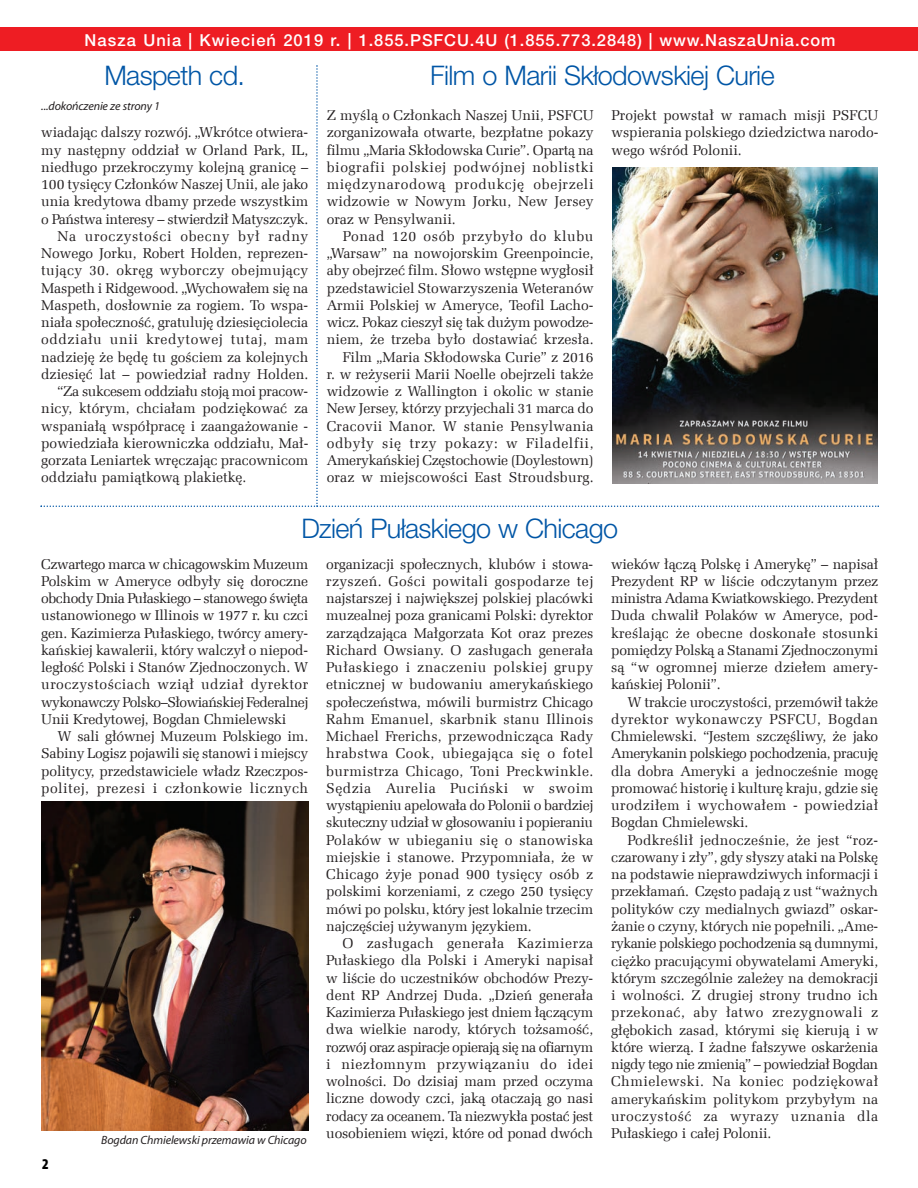
<style>
.page{position:relative;width:918px;height:1188px;background:#fff}
.page>*{position:absolute;margin:0;border:0;box-sizing:border-box;transform-origin:0 0}
.t1{font:300 27px "Helvetica Neue LT Pro";letter-spacing:-.02em;color:#0156a6}
.t2{font:500 16.5px "Helvetica Neue LT Pro";letter-spacing:.055em;color:#fff}
.t3{font:900 condensed 15px "Myriad Pro NPL";color:#000}
.t4{font:14.25px/17.2px "Zapf Ellipt EU";color:#231f20;text-align:justify}
.t5{font:14.25px "Zapf Ellipt EU";letter-spacing:.045em;color:#231f20}
.t6{font:14.25px "Zapf Ellipt EU";letter-spacing:-.02em;color:#231f20}
.t7{font:14.25px "Zapf Ellipt EU";letter-spacing:-.025em;color:#231f20}
.t8{font:14.25px "Zapf Ellipt EU";letter-spacing:.025em;color:#231f20}
.t9{font:italic 12px "Myriad Pro NPL";letter-spacing:-.01em;color:#231f20}
</style>
<div class="page">
<div style="left:0;top:28px;width:918px;height:23px;background:#ee1d23"></div>
<img style="left:41px;top:802px;width:267px;height:329px">
<svg style="left:41px;top:65px;width:838px;height:442px"></svg>
<img style="left:613px;top:167px;width:264px;height:316px">
<p class="t2" style="left:85px;top:34px;width:753px">Nasza Unia | Kwiecień 2019 r. | 1.855.PSFCU.4U (1.855.773.2848) | www.Na szaU nia.com</p>
<h1 class="t1" style="left:104px;top:66px;width:142px">Maspeth cd.</h1>
<p class="t9" style="left:41px;top:102px;width:120px">...dokończenie ze strony 1</p>
<p class="t4" style="left:41px;top:124px;width:269px">wiadając dalszy rozwój. „Wkrótce otwiera -</p>
<p class="t4" style="left:41px;top:141px;width:269px">my następny oddział w Orland Park, IL,</p>
<p class="t4" style="left:41px;top:159px;width:269px">niedługo przekroczymy kolejną granicę –</p>
<p class="t4" style="left:41px;top:176px;width:269px">100 tysięcy Członków Naszej Unii, ale jako</p>
<p class="t4" style="left:41px;top:193px;width:269px">unia kredytowa dbamy przede wszystkim</p>
<p class="t6" style="left:41px;top:210px;width:269px">o Państwa interesy – stwierdził Matyszczyk.</p>
<p class="t5" style="left:57px;top:227px;width:252px">Na uroczystości obecny był radny</p>
<p class="t4" style="left:41px;top:245px;width:269px">Nowego Jorku, Robert Holden, reprezen -</p>
<p class="t8" style="left:41px;top:262px;width:269px">tujący 30. okręg wyborczy obejmujący</p>
<p class="t4" style="left:41px;top:279px;width:269px">Maspeth i Ridgewood. „Wychowałem się na</p>
<p class="t4" style="left:41px;top:297px;width:269px">Maspeth, dosłownie za rogiem. To wspa -</p>
<p class="t4" style="left:41px;top:314px;width:269px">niała społeczność, gratuluję dziesięciolecia</p>
<p class="t5" style="left:41px;top:331px;width:269px">oddziału unii kredytowej tutaj, mam</p>
<p class="t4" style="left:41px;top:348px;width:269px">nadzieję że będę tu gościem za kolejnych</p>
<p class="t4" style="left:41px;top:366px;width:269px">dziesięć lat – powiedział radny Holden.</p>
<p class="t7" style="left:57px;top:383px;width:252px">“Za sukcesem oddziału stoją moi pracow -</p>
<p class="t4" style="left:41px;top:400px;width:269px">nicy, którym, chciałam podziękować za</p>
<p class="t4" style="left:41px;top:417px;width:269px">wspaniałą współpracę i zaangażowanie -</p>
<p class="t4" style="left:41px;top:435px;width:269px">powiedziała kierowniczka oddziału, Mał -</p>
<p class="t4" style="left:41px;top:452px;width:269px">gorzata Leniartek wręczając pracowni com</p>
<p class="t4" style="left:41px;top:469px;width:207px">oddziału pamiątkową plakietkę.</p>
<h1 class="t1" style="left:430px;top:66px;width:346px">Film o Marii Skłodowskiej Curie</h1>
<p class="t4" style="left:327px;top:107px;width:268px">Z myślą o Członkach Naszej Unii, PSFCU zorganizowała otwarte, bezpłatne pokazy filmu „Maria Skłodowska Curie”. Opartą na biografii polskiej podwójnej noblistki międzynarodową produkcję obejrzeli widzowie w Nowym Jorku, New Jersey oraz w Pensylwanii.</p>
<p class="t4" style="left:327px;top:228px;width:268px;text-align:right">Ponad 120 osób przybyło do klubu „Warsaw” na nowojorskim Greenpoincie, aby obejrzeć film. Słowo wstępne wygłosił pzedstawiciel Stowarzyszenia Weteranów Armii Polskiej w Ameryce, Teofil Lacho - wicz. Pokaz cieszył się tak dużym powodze - niem, że trzeba było dostawiać krzesła.<br>Film „Maria Skłodowska Curie” z 2016<br>r. w reżyserii Marii Noelle obejrzeli także widzowie z Wallington i okolic w stanie New Jersey, którzy przyjechali 31 marca do Cracovii Manor. W stanie Pensylwania odbyły się trzy pokazy: w Filadelfii, Amerykańskiej Częstochowie (Doylestown) oraz w miejscowości East Stroudsburg.</p>
<p class="t4" style="left:612px;top:107px;width:268px">Projekt powstał w ramach misji PSFCU wspierania polskiego dziedzictwa narodo - wego wśród Polonii.</p>
<h1 class="t1" style="left:301px;top:519px;width:318px">Dzień Pułaskiego w Chicago</h1>
<p class="t4" style="left:41px;top:555px;width:269px">Czwartego marca w chicagowskim Muzeum Polskim w Ameryce odbyły się doroczne obchody Dnia Pułaskiego – stanowego święta ustanowionego w Illinois w 1977 r. ku czci gen. Kazimierza Pułaskiego, twórcy amery - kańskiej kawalerii, który walczył o niepod - ległość Polski i Stanów Zjednoczonych. W uroczystościach wziął udział dyrektor wykonawczy Polsko–Słowiańskiej Federalnej Unii Kredytowej, Bogdan Chmielewski</p>
<p class="t4" style="left:41px;top:728px;width:269px;text-indent:16px">W sali głównej Muzeum Polskiego im.<br>Sabiny Logisz pojawili się stanowi i miejscy politycy, przedstawiciele władz Rzeczpos - politej, prezesi i członkowie licznych</p>
<p class="t3" style="left:42px;top:1159px;width:8px">2</p>
<p class="t9" style="left:101px;top:1135px;width:207px">Bogdan Chmielewski przemawia w Chicago</p>
<p class="t4" style="left:326px;top:555px;width:269px">organizacji społecznych, klubów i stowa - rzyszeń. Gości powitali gospodarze tej najstarszej i największej polskiej placówki muzealnej poza granicami Polski: dyrektor zarządzająca Małgorzata Kot oraz prezes Richard Owsiany. O zasługach generała Pułaskiego i znaczeniu polskiej grupy etnicznej w budowaniu amerykańskiego społeczeństwa, mówili burmistrz Chicago Rahm Emanuel, skarbnik stanu Illinois Michael Frerichs, przewodnicząca Rady hrabstwa Cook, ubiegająca się o fotel burmistrza Chicago, Toni Preckwinkle.<br>Sędzia Aurelia Puciński w swoim wystąpieniu apelowała do Polonii o bardziej skuteczny udział w głosowaniu i popieraniu Polaków w ubieganiu się o stanowiska miejskie i stanowe. Przypomniała, że w Chicago żyje ponad 900 tysięcy osób z polskimi korzeniami, z czego 250 tysięcy mówi po polsku, który jest lokalnie trzecim najczęściej używanym językiem.</p>
<p class="t4" style="left:326px;top:935px;width:269px;text-indent:16px">O zasługach generała Kazimierza Pułaskiego dla Polski i Ameryki napisał w liście do uczestników obchodów Prezy - dent RP Andrzej Duda. „Dzień generała Kazimierza Pułaskiego jest dniem łączącym dwa wielkie narody, których tożsamość, rozwój oraz aspiracje opierają się na ofiarnym i niezłomnym przywiązaniu do idei wolności. Do dzisiaj mam przed oczyma liczne dowody czci, jaką otaczają go nasi rodacy za oceanem. Ta niezwykła postać jest uosobieniem więzi, które od ponad dwóch</p>
<p class="t4" style="left:611px;top:555px;width:269px">wieków łączą Polskę i Amerykę” – napisał Prezydent RP w liście odczytanym przez ministra Adama Kwiatkowskiego. Prezydent Duda chwalił Polaków w Ameryce, pod - kreślając że obecne doskonałe stosunki pomiędzy Polską a Stanami Zjednoczonymi są “w ogromnej mierze dziełem amery - kańskiej Polonii”.</p>
<p class="t4" style="left:611px;top:693px;width:269px;text-indent:16px">W trakcie uroczystości, przemówił także dyrektor wykonawczy PSFCU, Bogdan Chmielewski. “Jestem szczęśliwy, że jako Amerykanin polskiego pochodzenia, pracuję dla dobra Ameryki a jednocześnie mogę promować historię i kulturę kraju, gdzie się urodziłem i wychowałem - powiedział Bogdan Chmielewski.</p>
<p class="t4" style="left:611px;top:831px;width:269px;text-indent:16px">Podkreślił jednocześnie, że jest “roz - czarowany i zły”, gdy słyszy ataki na Polskę na podstawie nieprawdziwych informacji i przekłamań. Często padają z ust “ważnych polityków czy medialnych gwiazd” oskar - żanie o czyny, których nie popełnili. „Ame - rykanie polskiego pochodzenia są dumnymi, ciężko pracującymi obywatelami Ameryki, którym szczególnie zależey na demokracji i wolności. Z drugiej strony trudno ich przekonać, aby łatwo zrezyg nowali z głębokich zasad, którymi się kierują i w które wierzą. I żadne fałszywe oskarżenia nigdy tego nie zmienią” – powiedział Bogdan Chmielewski. Na koniec podziękował amerykańskim politykom przybyłym na uroczystość za wyrazy uznania dla Pułaskiego i całej Polonii.</p>
</div>
